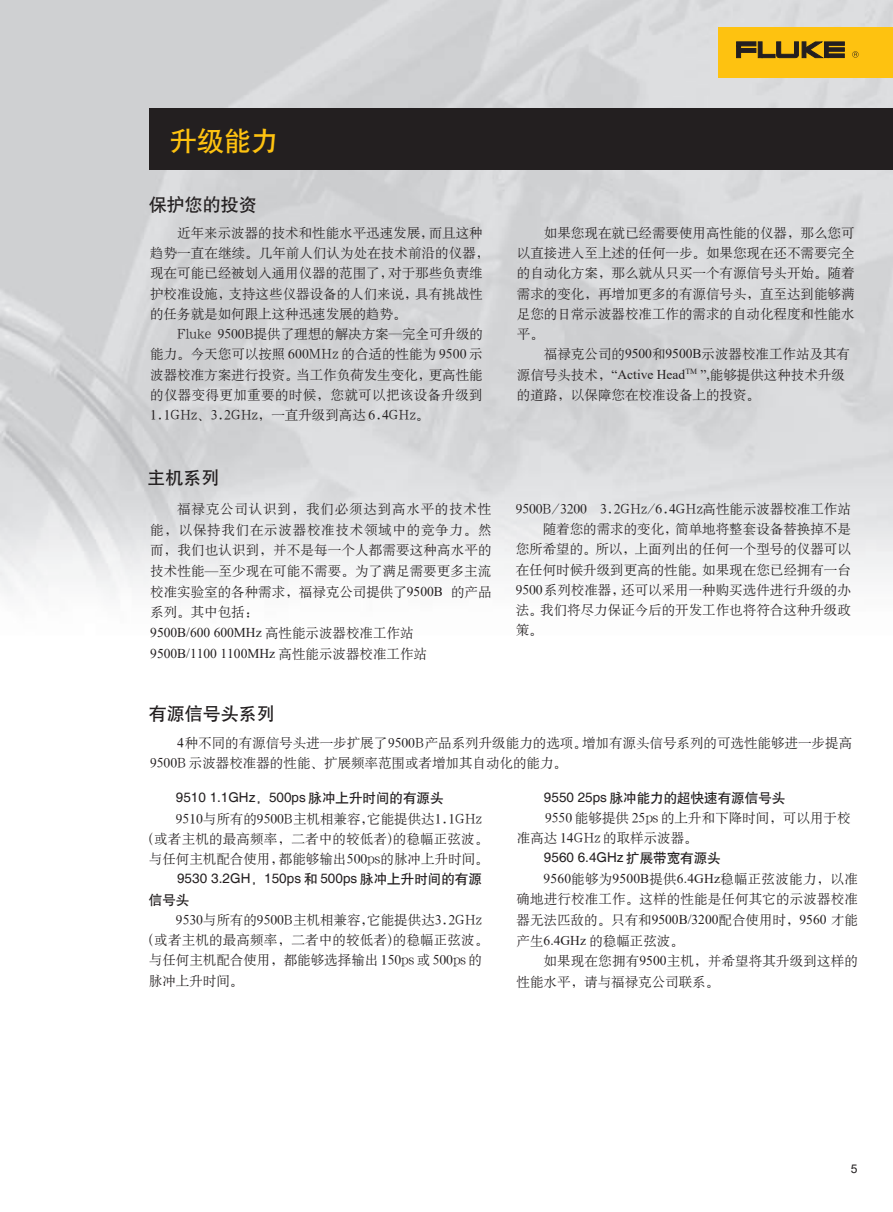
<style>
.page{position:relative;width:893px;height:1212px;background:#fff}
.page>*{position:absolute;margin:0;border:0;box-sizing:border-box;transform-origin:0 0}
.t1{font:27px "H Yb 1 gj";color:#fec210}
.t2{font:18px "H Yb 1 gj";color:#231f20}
.t3{font:13.5px/20.2px "H Ya 6 gj";color:#231f20}
.t4{font:13.5px/20.7px "Times New Roman";color:#231f20}
.t5{font:13.5px "Helvetica";color:#231f20}
.t6{font:13.5px "H Yb 1 gj";color:#231f20}
.t7{font:12px "Arial";color:#231f20}
.s1{font-family:"Times New Roman"}
.s2{font-family:"H Ya 6 gj"}
.s3{font-family:"H Yb 1 gj"}
.s4{font-family:"Helvetica"}
</style>
<div class="page">
<img style="left:0;top:0;width:892px;height:596px">
<div style="left:149px;top:109px;width:743px;height:61px;background:#231f20"></div>
<div style="left:718px;top:27px;width:174px;height:51px;background:#fec210"></div>
<div style="left:736px;top:46px;width:4px;height:12px;background:#231f20;border:1px solid #231f20"></div>
<div style="left:740px;top:48px;width:16px;height:5px;background:#231f20"></div>
<svg style="left:758px;top:42px;width:4px;height:16px"></svg>
<hr style="left:762px;top:54px;width:13px;height:4px;background:#231f20">
<svg style="left:776px;top:42px;width:22px;height:16px"></svg>
<hr style="left:802px;top:42px;width:4px;height:16px;background:#231f20">
<svg style="left:805px;top:42px;width:18px;height:16px"></svg>
<hr style="left:824px;top:42px;width:20px;height:3px;background:#231f20">
<hr style="left:824px;top:45px;width:4px;height:13px;background:#231f20">
<hr style="left:828px;top:48px;width:16px;height:3px;background:#231f20">
<hr style="left:828px;top:54px;width:16px;height:4px;background:#231f20">
<hr style="left:736px;top:42px;width:20px;height:4px;background:#231f20">
<svg style="left:852px;top:51px;width:6px;height:7px"></svg>
<h1 class="t1" style="left:170px;top:127px;width:109px">升级能力</h1>
<h2 class="t2" style="left:149px;top:195px;width:109px">保护您的投资</h2>
<p class="t3" style="left:150px;top:223px;width:341px;text-indent:27px">近年来示波器的技术和性能水平迅速发展，而且这种趋势一直在继续。几年前人们认为处在技术前沿的仪器，现在可能已经被划入通用仪器的范围了，对于那些负责维护校准设施，支持这些仪器设备的人们来说，具有挑战性的任务就是如何跟上这种迅速发展的趋势。</p>
<p class="t3" style="left:150px;top:324px;width:334px;text-align:justify;text-indent:27px">Fluke 9500B提供了理想的解决方案—完全可升级的能力。今天您可以按照 600MHz 的合适的性能为 9500 示波器校准方案进行投资。当工作负荷发生变化，更高性能的仪器变得更加重要的时候，您就可以把该设备升级到1.1GHz、3.2GHz，一直升级到高达 6.4GHz。</p>
<h2 class="t2" style="left:148px;top:469px;width:73px">主机系列</h2>
<p class="t3" style="left:150px;top:498px;width:343px;line-height:20.7px;text-align:justify;text-indent:27px">福禄克公司认识到，我们必须达到高水平的技术性能，以保持我们在示波器校准技术领域中的竞争力。然而，我们也认识到，并不是每一个人都需要这种高水平的技术性能<span class="s1">—</span>至少现在可能不需要。为了满足需要更多主流校准实验室的各种需求，福禄克公司提供了<span class="s1">9500B</span> 的产品系列。其中包括：</p>
<p class="t4" style="left:150px;top:622px;width:278px">9500B/600 600MHz <span class="s2">高性能示波器校准工作站<br></span>9500B/1100 1100MHz <span class="s2">高性能示波器校准工作站</span></p>
<h2 class="t2" style="left:149px;top:705px;width:127px">有源信号头系列</h2>
<p class="t3" style="left:517px;top:223px;width:339px;text-align:justify;text-indent:27px">如果您现在就已经需要使用高性能的仪器，那么您可以直接进入至上述的任何一步。如果您现在还不需要完全的自动化方案，那么就从只买一个有源信号头开始。随着需求的变化，再增加更多的有源信号头，直至达到能够满足您的日常示波器校准工作的需求的自动化程度和性能水平。</p>
<p class="t3" style="left:517px;top:344px;width:335px;text-indent:27px">福禄克公司的<span class="s1">9500</span>和<span class="s1">9500B</span>示波器校准工作站及其有源信号头技术，<span class="s1">“Active Head</span><sup>TM</sup> <span class="s1">”,</span>能够提供这种技术升级的道路，以保障您在校准设备上的投资。</p>
<p class="t3" style="left:515px;top:499px;width:337px">9500B/3200 3.2GHz/6.4GHz高性能示波器校准工作站</p>
<p class="t3" style="left:542px;top:519px;width:310px">随着您的需求的变化，简单地将整套设备替换掉不是</p>
<p class="t3" style="left:515px;top:539px;width:337px">您所希望的。所以，上面列出的任何一个型号的仪器可以</p>
<p class="t3" style="left:515px;top:559px;width:337px">在任何时候升级到更高的性能。如果现在您已经拥有一台</p>
<p class="t3" style="left:515px;top:580px;width:337px">9500系列校准器，还可以采用一种购买选件进行升级的办</p>
<p class="t3" style="left:515px;top:600px;width:337px">法。我们将尽力保证今后的开发工作也将符合这种升级政</p>
<p class="t3" style="left:515px;top:620px;width:28px">策。</p>
<p class="t3" style="left:150px;top:733px;width:703px;text-indent:27px">4种不同的有源信号头进一步扩展了9500B产品系列升级能力的选项。增加有源头信号系列的可选性能够进一步提高<br>9500B 示波器校准器的性能、扩展频率范围或者增加其自动化的能力。</p>
<p class="t5" style="left:176px;top:790px;width:269px">9510 1.1GHz<span class="s3">，</span>500ps <span class="s3">脉冲上升时间的有源头</span></p>
<p class="t3" style="left:149px;top:808px;width:341px;text-indent:27px">9510与所有的9500B主机相兼容，它能提供达1.1GHz (或者主机的最高频率，二者中的较低者)的稳幅正弦波。与任何主机配合使用，都能够输出500ps的脉冲上升时间。</p>
<p class="t5" style="left:177px;top:871px;width:306px">9530 3.2GH<span class="s3">，</span>150ps <span class="s3">和</span> 500ps <span class="s3">脉冲上升时间的有源</span></p>
<p class="t6" style="left:149px;top:893px;width:42px">信号头</p>
<p class="t3" style="left:149px;top:910px;width:341px;text-indent:27px">9530与所有的9500B主机相兼容，它能提供达3.2GHz (或者主机的最高频率，二者中的较低者)的稳幅正弦波。与任何主机配合使用，都能够选择输出 150ps 或 500ps 的脉冲上升时间。</p>
<p class="t6" style="left:544px;top:791px;width:243px"><span class="s4">9550 25ps</span> 脉冲能力的超快速有源信号头</p>
<p class="t3" style="left:517px;top:808px;width:335px;text-indent:28px">9550 能够提供 25ps 的上升和下降时间，可以用于校准高达 14GHz 的取样示波器。</p>
<p class="t5" style="left:544px;top:850px;width:178px">9560 6.4GHz <span class="s3">扩展带宽有源头</span></p>
<p class="t4" style="left:543px;top:867px;width:316px">9560<span class="s2">能够为</span>9500B<span class="s2">提供</span>6.4GHz<span class="s2">稳幅正弦波能力，以准</span></p>
<p class="t3" style="left:516px;top:889px;width:343px;line-height:20.7px;text-align:justify">确地进行校准工作。这样的性能是任何其它的示波器校准器无法匹敌的。只有和<span class="s1">9500B/3200</span>配合使用时，<span class="s1">9560</span> 才能产生<span class="s1">6.4GHz</span> 的稳幅正弦波。</p>
<p class="t3" style="left:516px;top:951px;width:343px;line-height:20.7px;text-indent:27px">如果现在您拥有<span class="s1">9500</span>主机，并希望将其升级到这样的性能水平，请与福禄克公司联系。</p>
<p class="t7" style="left:850px;top:1161px;width:8px">5</p>
</div>
